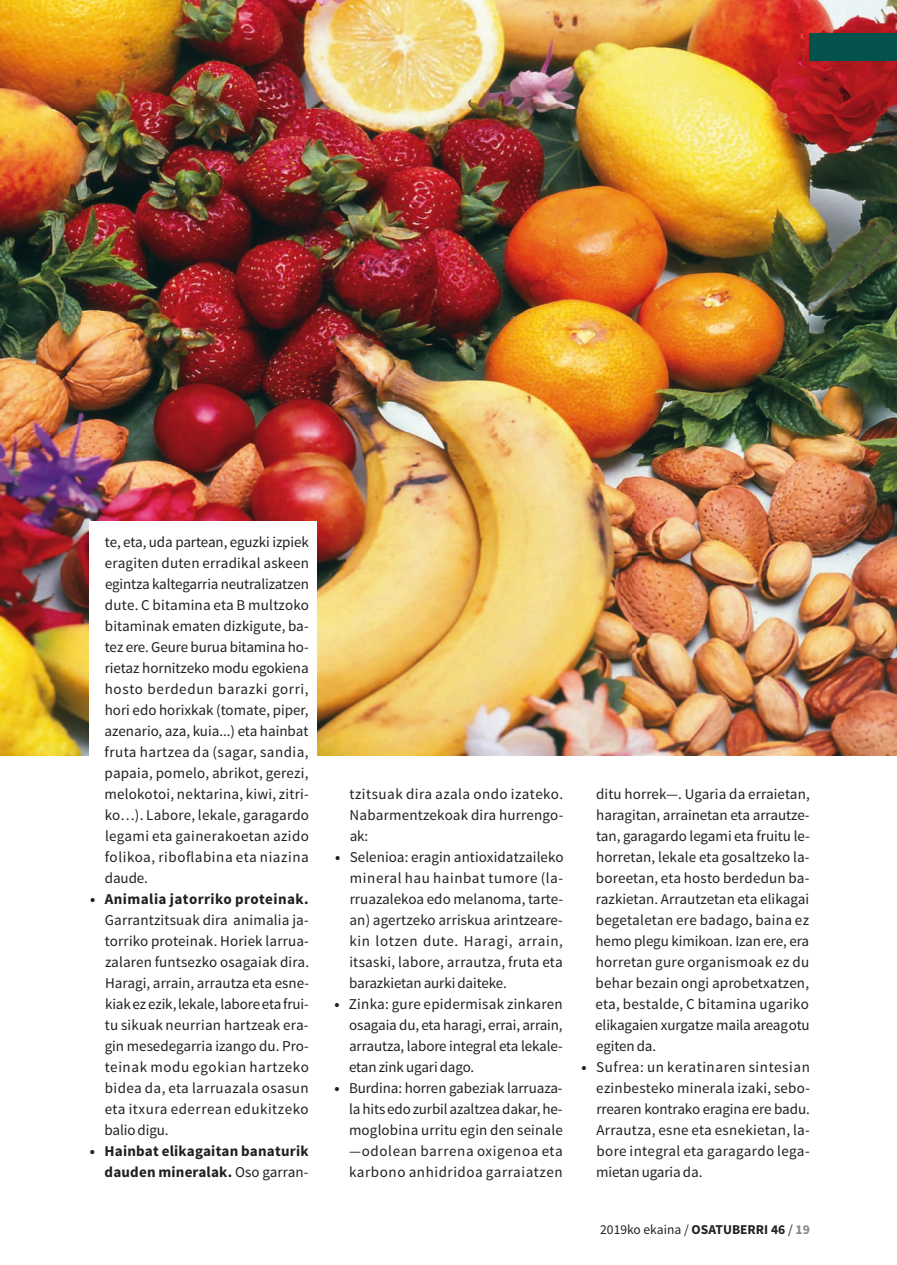
<style>
.page{position:relative;width:897px;height:1265px;background:#fff}
.page>*{position:absolute;margin:0;border:0;box-sizing:border-box;transform-origin:0 0}
.t1{font:15px/21px "Source Sans Pro";letter-spacing:.015em;color:#231f20;text-align:justify}
.t2{font:700 15px/21px "Source Sans Pro";letter-spacing:.015em;color:#231f20;text-align:right}
.t3{font:13.5px "Source Sans Pro";color:#231f20}
.s1{font-weight:400}
.s2{font-weight:700}
.s3{font-weight:700;color:#87888a}
</style>
<div class="page">
<img style="left:0;top:0;width:897px;height:755px">
<div style="left:809px;top:33px;width:88px;height:28px;background:#03524b"></div>
<div style="left:89px;top:522px;width:227px;height:678px;background:#fff"></div>
<p class="t1" style="left:104px;top:532px;width:206px">te, eta, uda partean, eguzki izpiek eragiten duten erradikal askeen egintza kaltegarria neutralizatzen dute. C bitamina eta B multzoko bitaminak ematen dizkigute, ba&shy;tez ere. Geure burua bitamina ho&shy;rietaz hornitzeko modu egokiena hosto berdedun barazki gorri, hori edo horixkak (tomate, piper, azenario, aza, kuia...) eta hainbat fruta hartzea da (sagar, sandia, papaia, pomelo, abrikot, gerezi, melokotoi, nektarina, kiwi, zitri&shy;ko…). Labore, lekale, garagardo legami eta gainerakoetan azido folikoa, riboflabina eta niazina daude.</p>
<p class="t2" style="left:90px;top:889px;width:220px">• Animalia jatorriko proteinak.</p>
<p class="t1" style="left:105px;top:910px;width:206px">Garrantzitsuak dira animalia ja&shy;torriko proteinak. Horiek larrua&shy;zalaren funtsezko osagaiak dira.<br>Haragi, arrain, arrautza eta esne&shy;kiak ez ezik, lekale, labore eta frui&shy;tu sikuak neurrian hartzeak era&shy;gin mesedegarria izango du. Pro&shy;teinak modu egokian hartzeko bidea da, eta larruazala osasun eta itxura ederrean edukitzeko balio digu.</p>
<p class="t2" style="left:90px;top:1141px;width:220px">• Hainbat elikagaitan banaturik dauden mineralak. <span class="s1">Oso garran-</span></p>
<p class="t1" style="left:349px;top:784px;width:215px">tzitsuak dira azala ondo izateko.<br>Nabarmentzekoak dira hurrengo&shy;ak:</p>
<p class="t1" style="left:349px;top:847px;width:216px;text-indent:-14px"><span class="s2">•</span> Selenioa: eragin antioxidatzaileko mineral hau hainbat tumore (la&shy;rruazalekoa edo melanoma, tarte&shy;an) agertzeko arriskua arintzeare&shy;kin lotzen dute. Haragi, arrain, itsaski, labore, arrautza, fruta eta barazkietan aurki daiteke.</p>
<p class="t1" style="left:349px;top:994px;width:215px;text-indent:-15px"><span class="s2">•</span> Zinka: gure epidermisak zinkaren osagaia du, eta haragi, errai, arrain, arrautza, labore integral eta lekale&shy;etan zink ugari dago.</p>
<p class="t1" style="left:349px;top:1078px;width:215px;text-indent:-15px"><span class="s2">•</span> Burdina: horren gabeziak larruaza&shy;la hits edo zurbil azaltzea dakar, he&shy;moglobina urritu egin den seinale —odolean barrena oxigenoa eta karbono anhidridoa garraiatzen</p>
<p class="t1" style="left:595px;top:784px;width:216px">ditu horrek—. Ugaria da erraietan, haragitan, arrainetan eta arrautze&shy;tan, garagardo legami eta fruitu le&shy;horretan, lekale eta gosaltzeko la&shy;boreetan, eta hosto berdedun ba&shy;razkietan. Arrautzetan eta elikagai begetaletan ere badago, baina ez hemo plegu kimikoan. Izan ere, era horretan gure organismoak ez du behar bezain ongi aprobetxatzen, eta, bestalde, C bitamina ugariko elikagaien xurgatze maila areagotu egiten da.</p>
<p class="t1" style="left:596px;top:1057px;width:215px;text-indent:-15px"><span class="s2">•</span> Sufrea: un keratinaren sintesian ezinbesteko minerala izaki, sebo&shy;rrearen kontrako eragina ere badu.<br>Arrautza, esne eta esnekietan, la&shy;bore integral eta garagardo lega&shy;mietan ugaria da.</p>
<p class="t3" style="left:600px;top:1221px;width:211px">2019ko ekaina / <span class="s2">OSATUBERRI 46</span> / <span class="s3">19</span></p>
</div>
